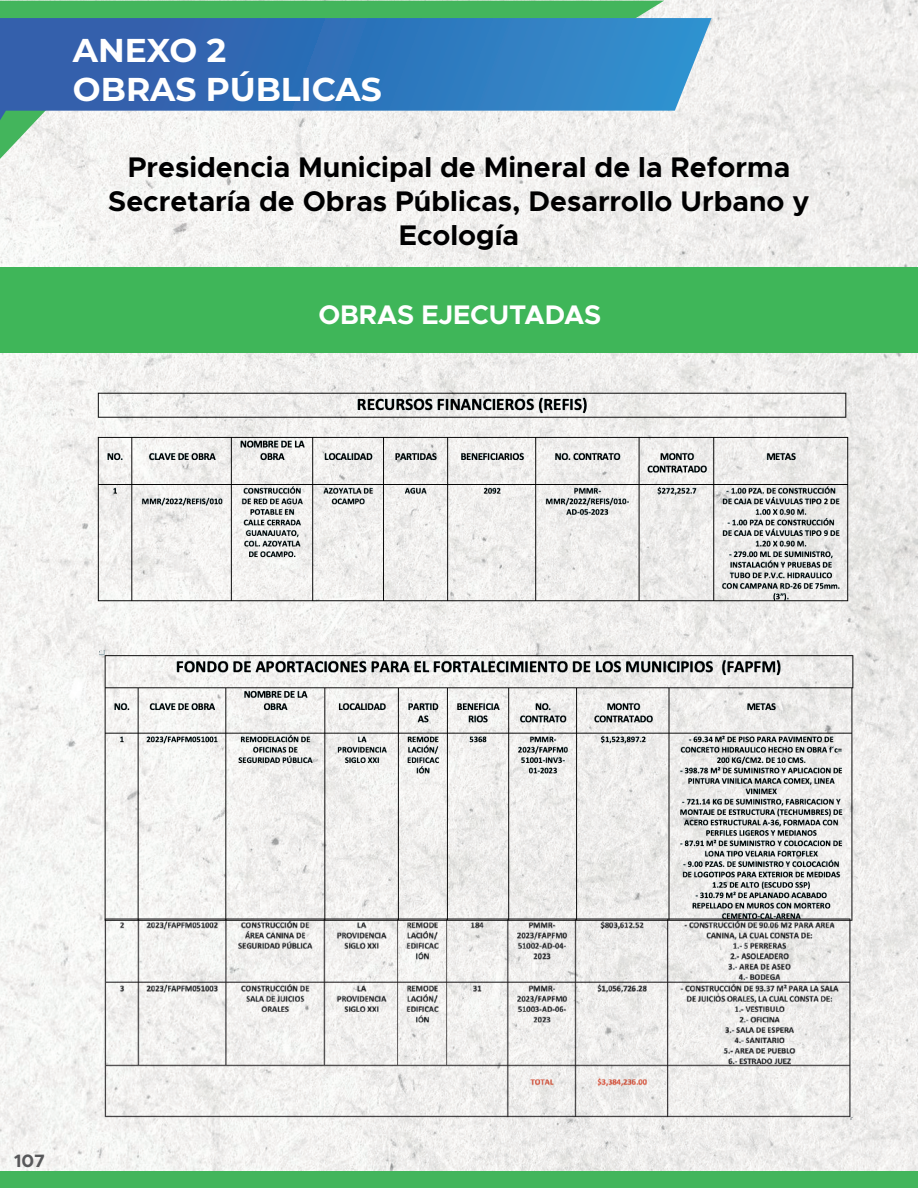
<style>
.page{position:relative;width:918px;height:1188px;background:#fff}
.page>*{position:absolute;margin:0;border:0;box-sizing:border-box;transform-origin:0 0}
.t1{font:700 33px/39.6px "Montserrat";color:#fff}
.t2{font:700 28.5px/34.2px "Metropolis";color:#000001;text-align:center}
.t3{font:700 27px "Metropolis";letter-spacing:-.005em;color:#fff}
.t4{font:700 18px "Metropolis";color:#57585a}
</style>
<div class="page">
<img style="left:0;top:0;width:918px;height:1171px">
<div style="left:0;top:1171px;width:918px;height:17px;background:#43b55c"></div>
<img style="left:94px;top:387px;width:758px;height:220px">
<img style="left:100px;top:650px;width:758px;height:274px">
<img style="left:101px;top:914px;width:751px;height:206px">
<svg style="left:0;top:1px;width:664px;height:158px"></svg>
<svg style="left:0;top:18px;width:712px;height:102px;background:#4581bf"></svg>
<div style="left:1px;top:267px;width:917px;height:86px;background:#3fb659"></div>
<p class="t1" style="left:73px;top:28px;width:310px">ANEXO 2<br>OBRAS PÚBLICAS</p>
<p class="t2" style="left:108px;top:150px;width:703px">Presidencia Municipal de Mineral de la Reforma<br>Secretaría de Obras Públicas, Desarrollo Urbano y<br>Ecología</p>
<p class="t3" style="left:319px;top:298px;width:284px">OBRAS EJECUTADAS</p>
<p class="t4" style="left:14px;top:1149px;width:33px">107</p>
</div>
